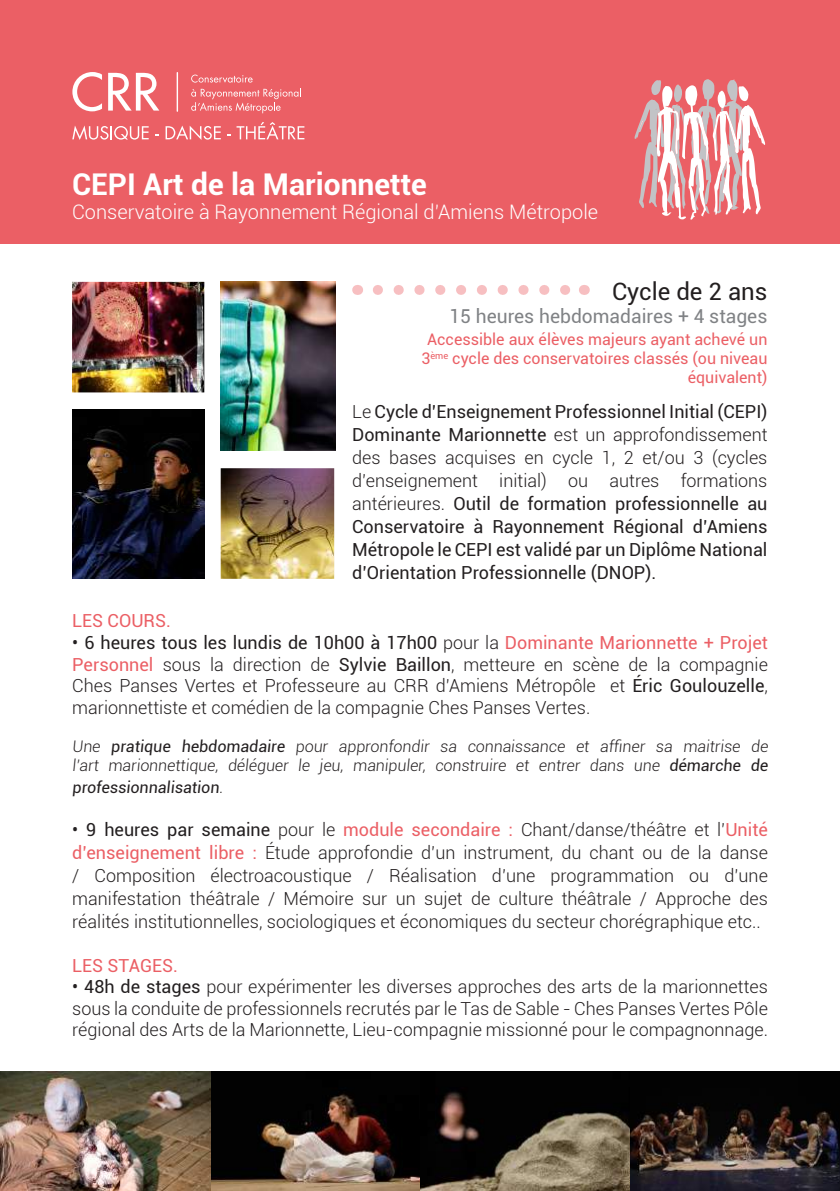
<style>
.page{position:relative;width:840px;height:1191px;background:#fff}
.page>*{position:absolute;margin:0;border:0;box-sizing:border-box;transform-origin:0 0}
.t1{font:700 30px "Roboto";color:#fff}
.t2{font:24px "Roboto";color:#231f20}
.t3{font:300 20px "Roboto";color:#fff}
.t4{font:19.2px "Roboto";color:#808285}
.t5{font:300 18px/21.6px "Roboto";color:#231f20;text-align:justify}
.t6{font:18px/23px "Roboto";color:#231f20;text-align:justify}
.t7{font:18px "Roboto";color:#eb5f65}
.t8{font:300 16px/19.2px "Roboto";color:#231f20}
.t9{font:16px/19.2px "Roboto";color:#eb5f65;text-align:right}
.t10{font:16px "Roboto";color:#231f20}
.s1{font-weight:300}
.s2{font-weight:400}
.s3{font-weight:400;color:#eb5f65}
</style>
<div class="page">
<div style="left:0;top:0;width:839px;height:244px;background:#eb5f65"></div>
<svg style="left:377px;top:285px;width:193px;height:10px"></svg>
<img style="left:72px;top:409px;width:132px;height:170px">
<img style="left:72px;top:282px;width:132px;height:110px">
<img style="left:0;top:1071px;width:839px;height:120px">
<img style="left:220px;top:282px;width:115px;height:168px">
<img style="left:220px;top:468px;width:114px;height:111px">
<svg style="left:634px;top:79px;width:130px;height:141px"></svg>
<svg style="left:72px;top:125px;width:77px;height:15px"></svg>
<svg style="left:165px;top:126px;width:56px;height:14px"></svg>
<svg style="left:227px;top:122px;width:77px;height:17px"></svg>
<svg style="left:72px;top:72px;width:30px;height:39px"></svg>
<svg style="left:108px;top:73px;width:51px;height:38px"></svg>
<hr style="left:176px;top:72px;width:2px;height:40px;background:#fff">
<svg style="left:191px;top:75px;width:110px;height:38px"></svg>
<h1 class="t1" style="left:72px;top:163px;width:356px">CEPI Art de la Marionnette</h1>
<p class="t3" style="left:72px;top:198px;width:527px">Conservatoire à Rayonnement Régional d’Amiens Métropole</p>
<h2 class="t2" style="left:611px;top:274px;width:157px">Cycle de 2 ans</h2>
<p class="t4" style="left:449px;top:303px;width:319px">15 heures hebdomadaires + 4 stages</p>
<p class="t9" style="left:421px;top:329px;width:347px">Accessible aux élèves majeurs ayant achevé un<br>3<sup>ème</sup> cycle des conservatoires classés (ou niveau équivalent)</p>
<p class="t6" style="left:352px;top:399px;width:416px"><span class="s1">Le</span> Cycle d’Enseignement Professionnel Initial (CEPI)<br>Dominante Marionnette <span class="s1">est un approfondissement des bases acquises en cycle 1, 2 et/ou 3 (cycles d’enseignement initial) ou autres formations antérieures.</span> Outil de formation professionnelle au Conservatoire à Rayonnement Régional d’Amiens Métropole le CEPI est validé par un Diplôme National d’Orientation Professionnelle (DNOP).</p>
<p class="t7" style="left:72px;top:608px;width:100px">LES COURS.</p>
<p class="t5" style="left:72px;top:631px;width:696px"><span class="s2">• 6 heures tous les lundis de 10h00 à 17h00</span> pour la <span class="s3">Dominante Marionnette + Projet Personnel</span> sous la direction de <span class="s2">Sylvie Baillon</span>, metteure en scène de la compagnie Ches Panses Vertes et Professeure au CRR d’Amiens Métropôle et <span class="s2">Éric Goulouzelle</span>, marionnettiste et comédien de la compagnie Ches Panses Vertes.</p>
<p class="t8" style="left:72px;top:736px;width:699px">Une <span class="s2">pratique hebdomadaire</span> pour appronfondir sa connaissance et affiner sa maitrise de l’art marionnettique, déléguer le jeu, manipuler, construire et entrer dans une <span class="s2">démarche de</span></p>
<p class="t10" style="left:72px;top:776px;width:154px">professionnalisation<span class="s1">.</span></p>
<p class="t5" style="left:72px;top:817px;width:696px;line-height:23px"><span class="s2">• 9 heures par semaine</span> pour le <span class="s3">module secondaire :</span> Chant/danse/théâtre et l’<span class="s3">Unité d’enseignement libre :</span> Étude approfondie d’un instrument, du chant ou de la danse / Composition électroacoustique / Réalisation d’une programmation ou d’une manifestation théâtrale / Mémoire sur un sujet de culture théâtrale / Approche des réalités institutionnelles, sociologiques et économiques du secteur chorégraphique etc..</p>
<p class="t7" style="left:72px;top:952px;width:107px">LES STAGES.</p>
<p class="t5" style="left:72px;top:975px;width:696px"><span class="s2">• 48h de stages</span> pour expérimenter les diverses approches des arts de la marionnettes sous la conduite de professionnels recrutés par le Tas de Sable - Ches Panses Vertes Pôle régional des Arts de la Marionnette, Lieu-compagnie missionné pour le compagnonnage.</p>
</div>
